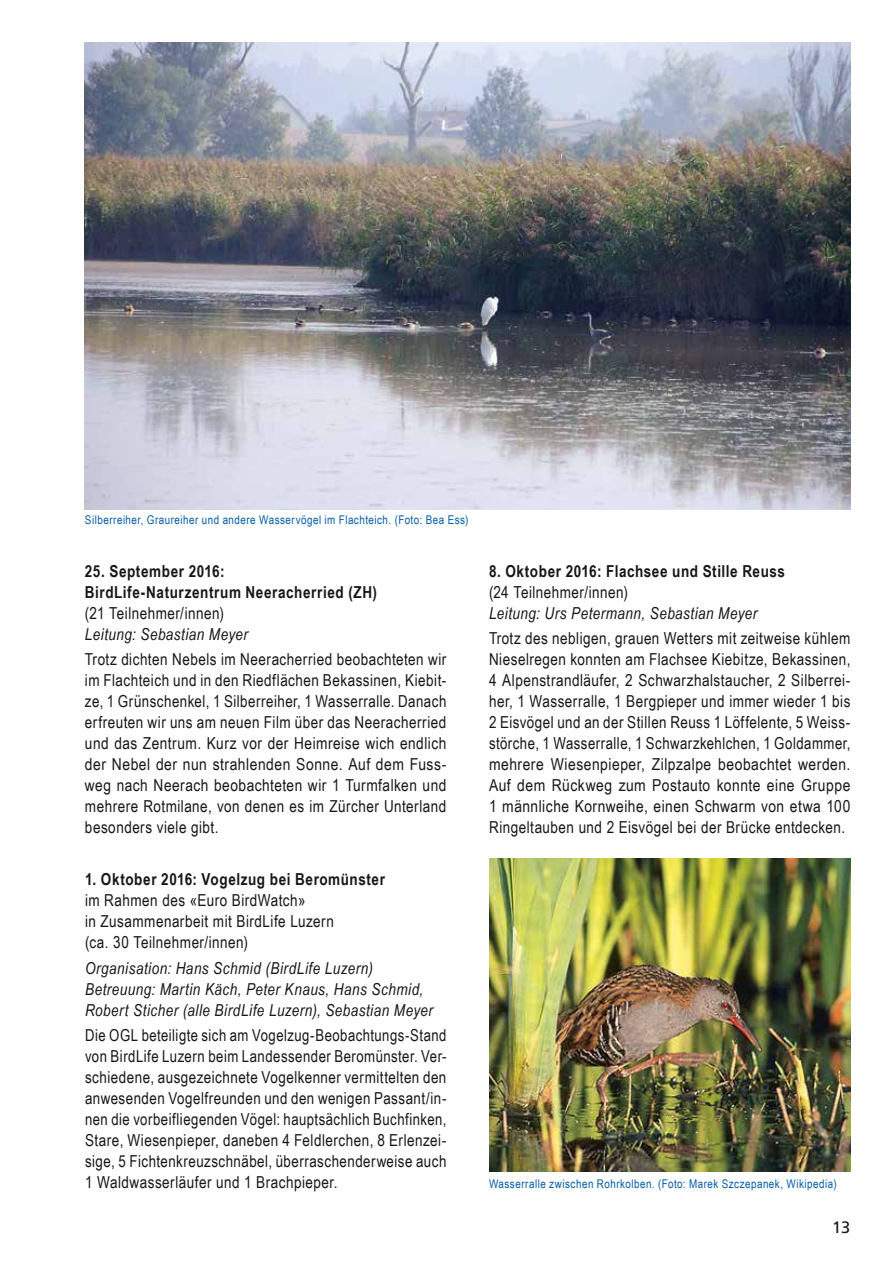
<style>
.page{position:relative;width:893px;height:1263px;background:#fff}
.page>*{position:absolute;margin:0;border:0;box-sizing:border-box;transform-origin:0 0}
.t1{font:16.5px/21px "Arial Narrow";letter-spacing:.03em;color:#181716;text-align:justify}
.t2{font:italic 16.5px/21px "Arial Narrow";letter-spacing:.03em;color:#181716}
.t3{font:700 16.5px/21px "Arial Narrow";letter-spacing:.035em;color:#181716}
.t4{font:16.5px "Frutiger LT Com";color:#181716}
.t5{font:12px "Arial Narrow";letter-spacing:.04em;color:#005ba9}
</style>
<div class="page">
<img style="left:85px;top:43px;width:765px;height:466px">
<img style="left:489px;top:858px;width:361px;height:313px">
<p class="t5" style="left:85px;top:511px;width:385px">Silberreiher, Graureiher und andere Wasservögel im Flachteich. (Foto: Bea Ess)</p>
<p class="t3" style="left:85px;top:559px;width:294px">25. September 2016:<br>BirdLife-Naturzentrum Neeracherried (ZH)</p>
<p class="t1" style="left:85px;top:602px;width:140px">(21 Teilnehmer/innen)</p>
<p class="t2" style="left:85px;top:623px;width:165px">Leitung: Sebastian Meyer</p>
<p class="t1" style="left:85px;top:648px;width:363px">Trotz dichten Nebels im Neeracherried beobachteten wir im Flachteich und in den Riedflächen Bekassinen, Kiebit&shy;ze, 1 Grünschenkel, 1 Silberreiher, 1 Wasserralle. Danach erfreuten wir uns am neuen Film über das Neeracherried und das Zentrum. Kurz vor der Heimreise wich endlich der Nebel der nun strahlenden Sonne. Auf dem Fuss&shy;weg nach Neerach beobachteten wir 1 Turmfalken und mehrere Rotmilane, von denen es im Zürcher Unterland besonders viele gibt.</p>
<p class="t3" style="left:85px;top:868px;width:301px">1. Oktober 2016: Vogelzug bei Beromünster</p>
<p class="t1" style="left:85px;top:889px;width:250px;text-align:left">im Rahmen des «Euro BirdWatch»<br>in Zusammenarbeit mit BirdLife Luzern (ca. 30 Teilnehmer/innen)</p>
<p class="t2" style="left:85px;top:957px;width:349px">Organisation: Hans Schmid (BirdLife Luzern)<br>Betreuung: Martin Käch, Peter Knaus, Hans Schmid,<br>Robert Sticher (alle BirdLife Luzern), Sebastian Meyer</p>
<p class="t1" style="left:85px;top:1024px;width:363px">Die OGL beteiligte sich am Vogelzug-Beobachtungs-Stand von BirdLife Luzern beim Landessender Beromünster. Ver&shy;schiedene, ausgezeichnete Vogelkenner vermittelten den anwesenden Vogelfreunden und den wenigen Passant/in&shy;nen die vorbeifliegenden Vögel: hauptsächlich Buchfinken, Stare, Wiesenpieper, daneben 4 Feldlerchen, 8 Erlenzei&shy;sige, 5 Fichtenkreuzschnäbel, überraschenderweise auch 1 Waldwasserläufer und 1 Brachpieper.</p>
<p class="t3" style="left:489px;top:559px;width:298px">8. Oktober 2016: Flachsee und Stille Reuss</p>
<p class="t1" style="left:489px;top:581px;width:141px">(24 Teilnehmer/innen)</p>
<p class="t2" style="left:489px;top:602px;width:270px">Leitung: Urs Petermann, Sebastian Meyer</p>
<p class="t1" style="left:489px;top:627px;width:363px">Trotz des nebligen, grauen Wetters mit zeitweise kühlem Nieselregen konnten am Flachsee Kiebitze, Bekassinen, 4 Alpenstrandläufer, 2 Schwarzhalstaucher, 2 Silberrei&shy;her, 1 Wasserralle, 1 Bergpieper und immer wieder 1 bis 2 Eisvögel und an der Stillen Reuss 1 Löffelente, 5 Weiss&shy;störche, 1 Wasserralle, 1 Schwarzkehlchen, 1 Goldammer, mehrere Wiesenpieper, Zilpzalpe beobachtet werden.<br>Auf dem Rückweg zum Postauto konnte eine Gruppe 1 männliche Kornweihe, einen Schwarm von etwa 100<br>Ringeltauben und 2 Eisvögel bei der Brücke entdecken.</p>
<p class="t5" style="left:489px;top:1175px;width:349px">Wasserralle zwischen Rohrkolben. (Foto: Marek Szczepanek, Wikipedia)</p>
<p class="t4" style="left:832px;top:1217px;width:20px">13</p>
</div>
